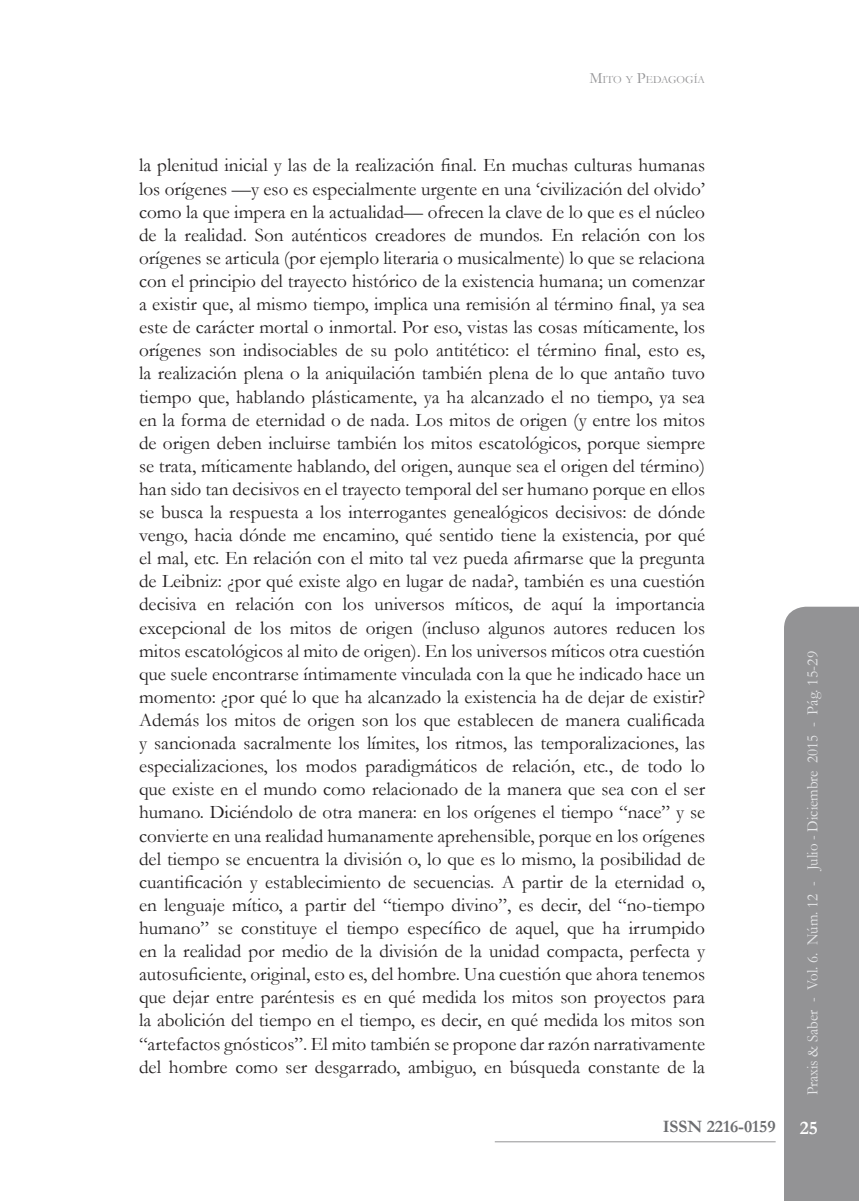
<style>
.page{position:relative;width:859px;height:1201px;background:#fff}
.page>*{position:absolute;margin:0;border:0;box-sizing:border-box;transform-origin:0 0}
.t1{font:19.25px/23.1px "Garamond";color:#231f20;text-align:justify}
.t2{font:700 19.25px "Garamond";color:#fff}
.t3{font:700 17.5px "Garamond";color:#6c6d70}
.t4{font:15.75px "Garamond";color:#e6e7e9;scale:.95 1}
.t5{font:11.03px "Garamond";color:#939395}
.s1{font-size:15.75px}
</style>
<div class="page">
<div style="left:784px;top:606px;width:74px;height:594px;background:#939395"></div>
<hr style="left:494px;top:1141px;width:281px;height:1px;background:#939395">
<p class="t5" style="left:589px;top:72px;width:117px"><span class="s1">M</span>ITO Y <span class="s1">P</span>EDAGOGÍA</p>
<p class="t1" style="left:139px;top:153px;width:567px">la plenitud inicial y las de la realización final. En muchas culturas humanas los orígenes —y eso es especialmente urgente en una ‘civilización del olvido’ como la que impera en la actualidad— ofrecen la clave de lo que es el núcleo de la realidad. Son auténticos creadores de mundos. En relación con los orígenes se articula (por ejemplo literaria o musicalmente) lo que se relaciona con el principio del trayecto histórico de la existencia humana; un comenzar a existir que, al mismo tiempo, implica una remisión al término final, ya sea este de carácter mortal o inmortal. Por eso, vistas las cosas míticamente, los orígenes son indisociables de su polo antitético: el término final, esto es, la realización plena o la aniquilación también plena de lo que antaño tuvo tiempo que, hablando plásticamente, ya ha alcanzado el no tiempo, ya sea en la forma de eternidad o de nada. Los mitos de origen (y entre los mitos de origen deben incluirse también los mitos escatológicos, porque siempre se trata, míticamente hablando, del origen, aunque sea el origen del término) han sido tan decisivos en el trayecto temporal del ser humano porque en ellos se busca la respuesta a los interrogantes genealógicos decisivos: de dónde vengo, hacia dónde me encamino, qué sentido tiene la existencia, por qué el mal, etc. En relación con el mito tal vez pueda afirmarse que la pregunta de Leibniz: ¿por qué existe algo en lugar de nada?, también es una cuestión decisiva en relación con los universos míticos, de aquí la importancia excepcional de los mitos de origen (incluso algunos autores reducen los mitos escatológicos al mito de origen). En los universos míticos otra cuestión que suele encontrarse íntimamente vinculada con la que he indicado hace un momento: ¿por qué lo que ha alcanzado la existencia ha de dejar de existir?<br>Además los mitos de origen son los que establecen de manera cualificada y sancionada sacralmente los límites, los ritmos, las temporalizaciones, las especializaciones, los modos paradigmáticos de relación, etc., de todo lo que existe en el mundo como relacionado de la manera que sea con el ser humano. Diciéndolo de otra manera: en los orígenes el tiempo “nace” y se convierte en una realidad humanamente aprehensible, porque en los orígenes del tiempo se encuentra la división o, lo que es lo mismo, la posibilidad de cuantificación y establecimiento de secuencias. A partir de la eternidad o, en lenguaje mítico, a partir del “tiempo divino”, es decir, del “no-tiempo humano” se constituye el tiempo específico de aquel, que ha irrumpido en la realidad por medio de la división de la unidad compacta, perfecta y autosuficiente, original, esto es, del hombre. Una cuestión que ahora tenemos que dejar entre paréntesis es en qué medida los mitos son proyectos para la abolición del tiempo en el tiempo, es decir, en qué medida los mitos son “artefactos gnósticos”. El mito también se propone dar razón narrativamente del hombre como ser desgarrado, ambiguo, en búsqueda constante de la</p>
<p class="t4" style="left:801px;top:1095px;width:469px;rotate:-90deg">Praxis &amp; Saber - Vol. 6. Núm. 12 - Julio - Diciembre 2015 - Pág. 15-29</p>
<p class="t3" style="left:662px;top:1114px;width:114px">ISSN 2216-0159</p>
<p class="t2" style="left:799px;top:1114px;width:20px">25</p>
</div>
